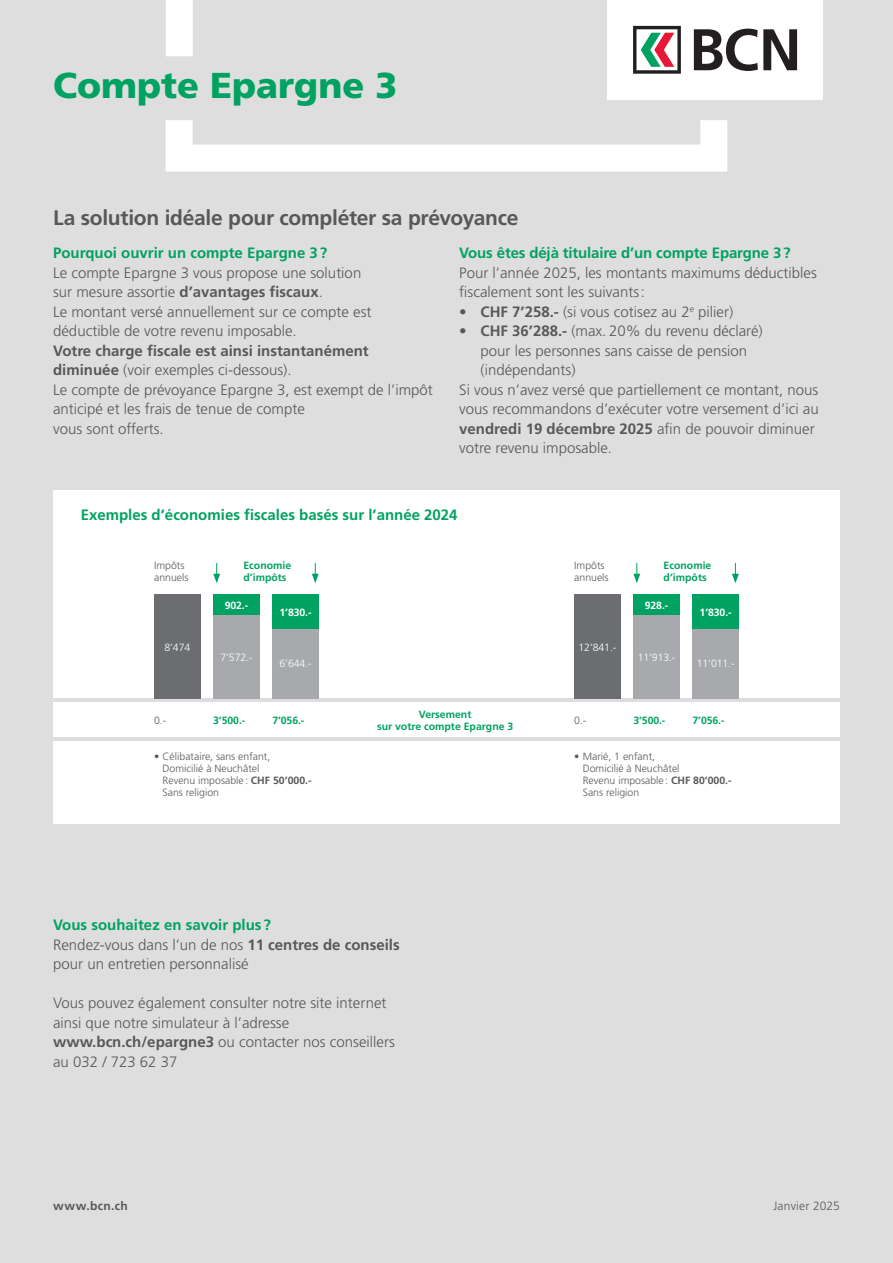
<style>
.page{position:relative;width:893px;height:1263px;background:#dddedd}
.page>*{position:absolute;margin:0;border:0;box-sizing:border-box;transform-origin:0 0}
.t1{font:900 36px "Frutiger LT Std";color:#00a261}
.t2{font:700 21px "Frutiger LT Std";letter-spacing:-.015em;color:#57585a}
.t3{font:300 15px/19.5px "Frutiger LT Std";color:#57585a}
.t4{font:700 15px "Frutiger LT Std";color:#00a261}
.t5{font:700 15px "Frutiger LT Std";color:#57585a}
.t6{font:300 12px "Frutiger LT Std";letter-spacing:.02em;color:#57585a}
.t7{font:700 12px "Frutiger LT Std";letter-spacing:.035em;color:#57585a}
.t8{font:300 10.5px/12px "Frutiger LT Std";color:#57585a}
.t9{font:700 10.5px/12px "Frutiger LT Std";color:#00a261}
.t10{font:300 10.5px "Frutiger LT Std";letter-spacing:-.01em;color:#fff}
.t11{font:700 10.5px "Frutiger LT Std";letter-spacing:-.01em;color:#fff}
.s1{font-weight:700}
.s2{font-weight:300}
.s3{font-weight:700;color:#00a261}
</style>
<div class="page">
<div style="left:53px;top:490px;width:787px;height:334px;background:#fff"></div>
<hr style="left:53px;top:699px;width:787px;height:3px;background:#dcdddf">
<hr style="left:53px;top:738px;width:787px;height:3px;background:#dcdddf">
<div style="left:154px;top:594px;width:46px;height:105px;background:#6c6d70"></div>
<div style="left:213px;top:615px;width:47px;height:84px;background:#a8a9ad"></div>
<div style="left:213px;top:594px;width:47px;height:21px;background:#00a261"></div>
<div style="left:272px;top:627px;width:47px;height:72px;background:#a8a9ad"></div>
<div style="left:272px;top:594px;width:47px;height:35px;background:#00a261"></div>
<svg style="left:312px;top:563px;width:7px;height:20px"></svg>
<svg style="left:213px;top:563px;width:7px;height:20px"></svg>
<div style="left:574px;top:594px;width:47px;height:105px;background:#6c6d70"></div>
<div style="left:633px;top:615px;width:47px;height:84px;background:#a8a9ad"></div>
<div style="left:633px;top:594px;width:47px;height:21px;background:#00a261"></div>
<div style="left:692px;top:627px;width:47px;height:72px;background:#a8a9ad"></div>
<div style="left:692px;top:594px;width:47px;height:35px;background:#00a261"></div>
<svg style="left:732px;top:563px;width:7px;height:20px"></svg>
<svg style="left:633px;top:563px;width:7px;height:20px"></svg>
<div style="left:607px;top:0;width:216px;height:99px;background:#fff"></div>
<svg style="left:694px;top:29px;width:103px;height:42px"></svg>
<svg style="left:633px;top:26px;width:48px;height:48px"></svg>
<div style="left:166px;top:0;width:27px;height:56px;background:#fff"></div>
<svg style="left:165px;top:99px;width:576px;height:73px"></svg>
<h1 class="t1" style="left:53px;top:63px;width:346px">Compte Epargne 3</h1>
<h2 class="t2" style="left:53px;top:205px;width:467px">La solution idéale pour compléter sa prévoyance</h2>
<p class="t4" style="left:53px;top:244px;width:276px">Pourquoi ouvrir un compte Epargne 3?</p>
<p class="t3" style="left:53px;top:263px;width:320px">Le compte Epargne 3 vous propose une solution sur mesure assortie <span class="s1">d’avantages fiscaux</span>.<br>Le montant versé annuellement sur ce compte est déductible de votre revenu imposable.</p>
<p class="t3" style="left:53px;top:341px;width:381px"><span class="s1">Votre charge fiscale est ainsi instantanément diminuée</span> (voir exemples ci-dessous).<br>Le compte de prévoyance Epargne 3, est exempt de l’impôt anticipé et les frais de tenue de compte<br>vous sont offerts.</p>
<p class="t4" style="left:459px;top:244px;width:333px">Vous êtes déjà titulaire d’un compte Epargne 3?</p>
<p class="t3" style="left:459px;top:263px;width:359px">Pour l’année 2025, les montants maximums déductibles fiscalement sont les suivants:</p>
<p class="t3" style="left:459px;top:302px;width:276px">• <span class="s1">CHF 7’258.-</span> (si vous cotisez au 2<sup>e</sup> pilier)</p>
<p class="t3" style="left:459px;top:322px;width:305px">• <span class="s1">CHF 36’288.-</span> (max. 20% du revenu déclaré)</p>
<p class="t3" style="left:480px;top:341px;width:268px">pour les personnes sans caisse de pension</p>
<p class="t3" style="left:480px;top:361px;width:97px">(indépendants)</p>
<p class="t3" style="left:459px;top:380px;width:361px">Si vous n’avez versé que partiellement ce montant, nous</p>
<p class="t3" style="left:459px;top:400px;width:361px">vous recommandons d’exécuter votre versement d’ici au</p>
<p class="t5" style="left:459px;top:420px;width:357px">vendredi 19 décembre 2025 <span class="s2">afin de pouvoir diminuer</span></p>
<p class="t3" style="left:459px;top:439px;width:154px">votre revenu imposable.</p>
<p class="t4" style="left:81px;top:506px;width:378px">Exemples d’économies fiscales basés sur l’année 2024</p>
<p class="t8" style="left:154px;top:560px;width:36px">Impôts annuels</p>
<p class="t9" style="left:243px;top:559px;width:49px">Economie d’impôts</p>
<p class="t8" style="left:574px;top:560px;width:36px">Impôts annuels</p>
<p class="t9" style="left:664px;top:559px;width:49px">Economie d’impôts</p>
<p class="t11" style="left:225px;top:599px;width:25px">902.-</p>
<p class="t11" style="left:279px;top:606px;width:34px">1’830.-</p>
<p class="t11" style="left:645px;top:599px;width:25px">928.-</p>
<p class="t11" style="left:700px;top:606px;width:34px">1’830.-</p>
<p class="t10" style="left:164px;top:641px;width:27px">8’474</p>
<p class="t10" style="left:579px;top:641px;width:39px">12’841.-</p>
<p class="t10" style="left:220px;top:651px;width:34px">7’572.-</p>
<p class="t10" style="left:279px;top:657px;width:34px">6’644.-</p>
<p class="t10" style="left:638px;top:651px;width:39px">11’913.-</p>
<p class="t10" style="left:697px;top:657px;width:39px">11’011.-</p>
<p class="t8" style="left:154px;top:714px;width:14px">0.-</p>
<p class="t9" style="left:213px;top:714px;width:34px">3’500.-</p>
<p class="t9" style="left:272px;top:714px;width:34px">7’056.-</p>
<p class="t8" style="left:163px;top:751px;width:150px;text-indent:-9px">• Célibataire, sans enfant,<br>Domicilié à Neuchâtel<br>Revenu imposable : <span class="s1">CHF 50’000.-<br></span>Sans religion</p>
<p class="t9" style="left:377px;top:708px;width:138px;text-align:center">Versement<br>sur votre compte Epargne 3</p>
<p class="t8" style="left:574px;top:714px;width:14px">0.-</p>
<p class="t9" style="left:633px;top:714px;width:34px">3’500.-</p>
<p class="t9" style="left:692px;top:714px;width:34px">7’056.-</p>
<p class="t8" style="left:583px;top:751px;width:150px;text-indent:-9px">• Marié, 1 enfant,<br>Domicilié à Neuchâtel<br>Revenu imposable : <span class="s1">CHF 80’000.-<br></span>Sans religion</p>
<p class="t3" style="left:53px;top:915px;width:348px"><span class="s3">Vous souhaitez en savoir plus?<br></span>Rendez-vous dans l’un de nos <span class="s1">11 centres de conseils </span>pour un entretien personnalisé</p>
<p class="t3" style="left:53px;top:993px;width:343px">Vous pouvez également consulter notre site internet ainsi que notre simulateur à l’adresse <span class="s1">www.bcn.ch/epargne3</span> ou contacter nos conseillers au 032 / 723 62 37</p>
<p class="t7" style="left:53px;top:1198px;width:76px">www.bcn.ch</p>
<p class="t6" style="left:773px;top:1199px;width:68px">Janvier 2025</p>
</div>
